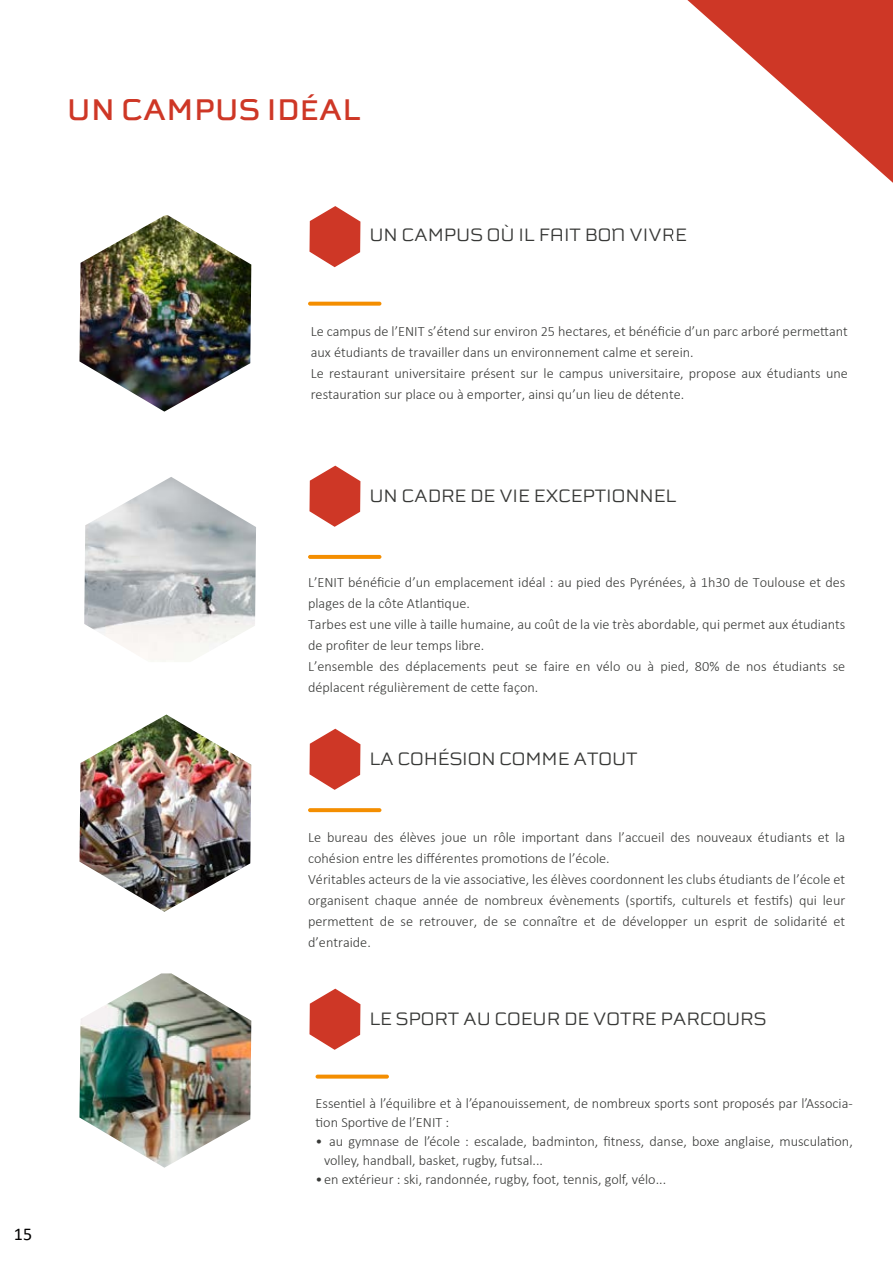
<style>
.page{position:relative;width:893px;height:1263px;background:#fff}
.page>*{position:absolute;margin:0;border:0;box-sizing:border-box;transform-origin:0 0}
.t1{font:700 30px "Schwager Sans";color:#ce3726}
.t2{font:18px "Schwager Sans";color:#383937}
.t3{font:18px "Calibri";color:#020000}
.t4{font:300 14.25px/21px "Calibri";color:#383937}
.s1{font-size:28.5px}
</style>
<div class="page">
<svg style="left:309px;top:989px;width:51px;height:61px"></svg>
<svg style="left:309px;top:729px;width:51px;height:61px"></svg>
<svg style="left:309px;top:466px;width:51px;height:61px"></svg>
<svg style="left:309px;top:206px;width:51px;height:61px"></svg>
<svg style="left:687px;top:0;width:205px;height:182px"></svg>
<svg style="left:308px;top:302px;width:73px;height:4px"></svg>
<svg style="left:308px;top:555px;width:73px;height:4px"></svg>
<svg style="left:308px;top:808px;width:73px;height:4px"></svg>
<svg style="left:316px;top:1074px;width:73px;height:4px"></svg>
<img style="left:79px;top:215px;width:172px;height:196px">
<img style="left:79px;top:714px;width:172px;height:198px">
<img style="left:79px;top:973px;width:172px;height:195px">
<img style="left:84px;top:477px;width:172px;height:185px">
<svg style="left:892px;top:0;width:1px;height:183px"></svg>
<h1 class="t1" style="left:67px;top:92px;width:295px">UN CAMPUS ID<span class="s1">É</span>AL</h1>
<p class="t3" style="left:14px;top:1221px;width:20px">15</p>
<p class="t2" style="left:369px;top:224px;width:319px">UN CAMPUS OÙ IL FAIT BON VIVRE</p>
<p class="t4" style="left:311px;top:321px;width:539px">Le campus de l’ENIT s’étend sur environ 25 hectares, et bénéficie d’un parc arboré permettant aux étudiants de travailler dans un environnement calme et serein.<br>Le restaurant universitaire présent sur le campus universitaire, propose aux étudiants une restauration sur place ou à emporter, ainsi qu’un lieu de détente.</p>
<p class="t2" style="left:369px;top:484px;width:308px">UN CADRE DE VIE EXCEPTIONNEL</p>
<p class="t4" style="left:308px;top:572px;width:539px">L’ENIT bénéficie d’un emplacement idéal : au pied des Pyrénées, à 1h30 de Toulouse et des plages de la côte Atlantique.<br>Tarbes est une ville à taille humaine, au coût de la vie très abordable, qui permet aux étudiants de profiter de leur temps libre.<br>L’ensemble des déplacements peut se faire en vélo ou à pied, 80% de nos étudiants se déplacent régulièrement de cette façon.</p>
<p class="t2" style="left:369px;top:748px;width:270px">LA COHÉSION COMME ATOUT</p>
<p class="t4" style="left:308px;top:826px;width:539px">Le bureau des élèves joue un rôle important dans l’accueil des nouveaux étudiants et la cohésion entre les différentes promotions de l’école.<br>Véritables acteurs de la vie associative, les élèves coordonnent les clubs étudiants de l’école et organisent chaque année de nombreux évènements (sportifs, culturels et festifs) qui leur permettent de se retrouver, de se connaître et de développer un esprit de solidarité et d’entraide.</p>
<p class="t2" style="left:369px;top:1007px;width:398px">LE SPORT AU COEUR DE VOTRE PARCOURS</p>
<p class="t4" style="left:316px;top:1094px;width:539px;line-height:18.9px">Essentiel à l’équilibre et à l’épanouissement, de nombreux sports sont proposés par l’Associa&shy;tion Sportive de l’ENIT :</p>
<p class="t4" style="left:324px;top:1131px;width:530px;line-height:18.9px;text-indent:-9px">• au gymnase de l’école : escalade, badminton, fitness, danse, boxe anglaise, musculation, volley, handball, basket, rugby, futsal...</p>
<p class="t4" style="left:316px;top:1168px;width:352px">•en extérieur : ski, randonnée, rugby, foot, tennis, golf, vélo...</p>
</div>
